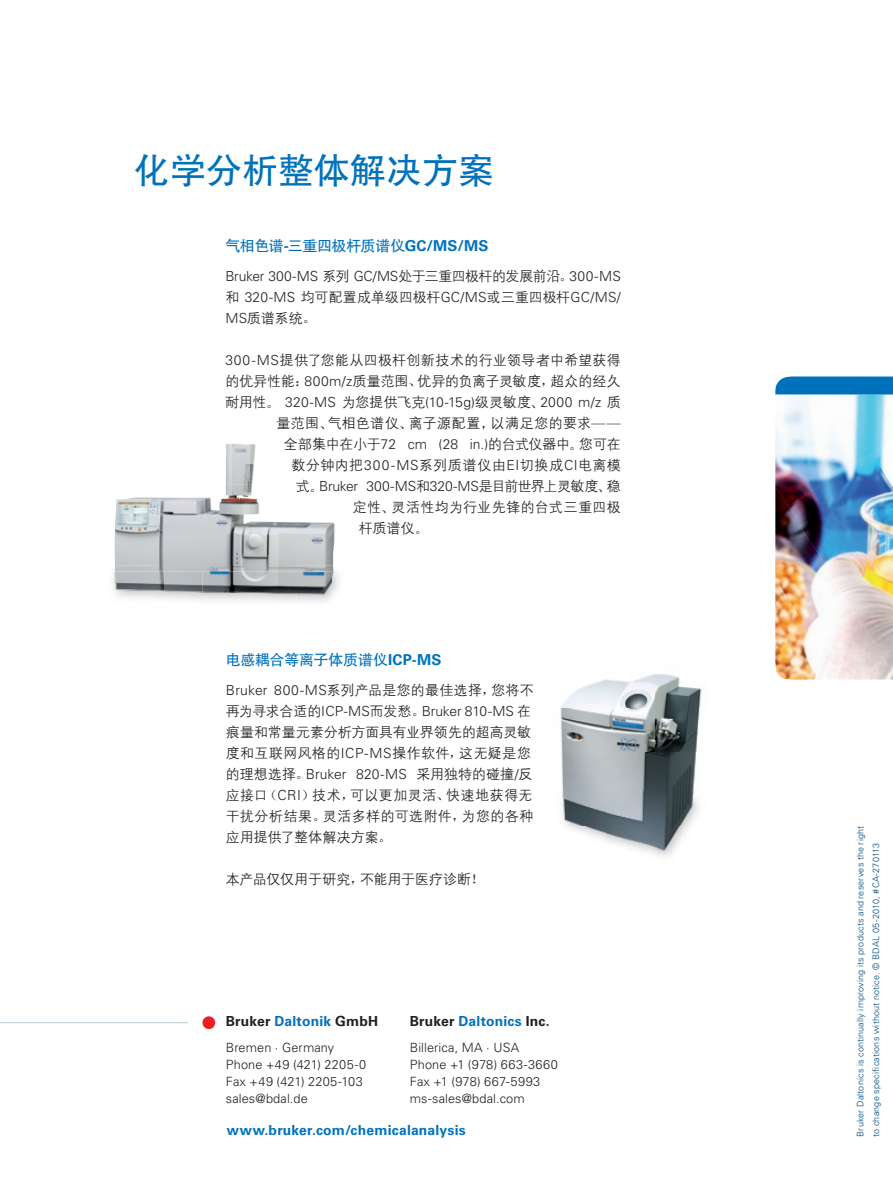
<style>
.page{position:relative;width:893px;height:1187px;background:#fff}
.page>*{position:absolute;margin:0;border:0;box-sizing:border-box;transform-origin:0 0}
.t1{font:36px "FZHTJW GB1 0";color:#0072bc}
.t2{font:15px "FZHTJW GB1 0";letter-spacing:-.025em;color:#0072bc}
.t3{font:13.8px/21px "FZZDXJW GB1 0";letter-spacing:.02em;color:#231f20}
.t4{font:300 13.8px "Univers LT Std";letter-spacing:-.01em;color:#231f20}
.t5{font:700 13.8px "Univers LT Std";letter-spacing:.015em;color:#231f20}
.t6{font:300 13.8px "Univers LT Std";letter-spacing:.015em;color:#231f20}
.t7{font:700 13.8px "Univers LT Std";letter-spacing:.015em;color:#0072bc}
.t8{font:13.8px "FZZDXJW GB1 0";letter-spacing:-.01em;color:#231f20}
.t9{font:300 12.75px/17px "Univers LT Std";letter-spacing:.01em;color:#231f20}
.t10{font:300 9px/15.8px "Univers LT Std";letter-spacing:.02em;color:#004a7f}
.s1{font-family:"Univers LT Std";font-weight:700}
.s2{font-family:"FZZDXJW GB1 0";font-weight:400}
.s3{font-family:"Sim Hei";font-weight:400}
.s4{font-family:"Univers LT Std";font-weight:300}
.s5{font-family:"Sim Hei"}
.s6{color:#0072bc}
</style>
<div class="page">
<svg style="left:775px;top:486px;width:1px;height:24px"></svg>
<img style="left:788px;top:453px;width:105px;height:182px">
<img style="left:871px;top:440px;width:22px;height:47px">
<svg style="left:775px;top:579px;width:1px;height:19px"></svg>
<img style="left:869px;top:619px;width:24px;height:54px">
<svg style="left:775px;top:376px;width:118px;height:32px"></svg>
<div style="left:202px;top:1016px;width:13px;height:12px;background:#ee1d23;border-radius:50%"></div>
<hr style="left:0;top:1022px;width:188px;height:1px;background:#bacad2">
<img style="left:560px;top:674px;width:142px;height:79px">
<img style="left:561px;top:753px;width:43px;height:38px">
<img style="left:604px;top:753px;width:93px;height:38px">
<img style="left:562px;top:791px;width:95px;height:6px">
<img style="left:657px;top:791px;width:38px;height:6px">
<img style="left:562px;top:797px;width:136px;height:58px">
<img style="left:113px;top:571px;width:42px;height:27px">
<img style="left:296px;top:571px;width:43px;height:32px">
<img style="left:226px;top:444px;width:30px;height:40px">
<img style="left:115px;top:497px;width:90px;height:27px">
<img style="left:205px;top:484px;width:90px;height:40px">
<img style="left:295px;top:522px;width:40px;height:2px">
<img style="left:115px;top:524px;width:220px;height:41px">
<img style="left:115px;top:565px;width:219px;height:28px">
<h1 class="t1" style="left:134px;top:150px;width:361px">化学分析整体解决方案</h1>
<p class="t2" style="left:225px;top:238px;width:265px">气相色谱<span class="s1">-</span>三重四极杆质谱仪<span class="s1">GC/MS/MS</span></p>
<p class="t4" style="left:225px;top:268px;width:397px">Bruker 300-MS <span class="s2">系列</span> GC/MS<span class="s2">处于三重四极杆的发展前沿</span><span class="s3">。</span>300-MS</p>
<p class="t3" style="left:225px;top:287px;width:397px">和 <span class="s4">320-MS</span> 均可配置成单级四极杆<span class="s4">GC/MS</span>或三重四极杆<span class="s4">GC/MS/<br>MS</span>质谱系统<span class="s5">。</span></p>
<p class="t3" style="left:225px;top:350px;width:397px"><span class="s4">300-MS</span>提供了您能从四极杆创新技术的行业领导者中希望获得的优异性能<span class="s5">：</span><span class="s4">800m/z</span>质量范围<span class="s5">、</span>优异的负离子灵敏度<span class="s5">，</span>超众的经久</p>
<p class="t6" style="left:225px;top:394px;width:397px"><span class="s2">耐用性</span><span class="s3">。</span> 320-MS <span class="s2">为您提供飞克</span>(10-15g)<span class="s2">级灵敏度</span><span class="s3">、</span>2000 m/z <span class="s2">质</span></p>
<p class="t3" style="left:276px;top:413px;width:346px;text-align:right">量范围<span class="s5">、</span>气相色谱仪<span class="s5">、</span>离子源配置<span class="s5">，</span>以满足您的要求<span class="s5">——</span>全部集中在小于<span class="s4">72 cm (28 in.)</span>的台式仪器中<span class="s5">。</span>您可在数分钟内把<span class="s4">300-MS</span>系列质谱仪由<span class="s4">EI</span>切换成<span class="s4">CI</span>电离模</p>
<p class="t4" style="left:296px;top:478px;width:326px"><span class="s2">式</span><span class="s3">。</span>Bruker 300-MS<span class="s2">和</span>320-MS<span class="s2">是目前世界上灵敏度</span><span class="s3">、</span><span class="s2">稳</span></p>
<p class="t3" style="left:359px;top:497px;width:263px;text-indent:-6px">定性<span class="s5">、</span>灵活性均为行业先锋的台式三重四极杆质谱仪<span class="s5">。</span></p>
<p class="t2" style="left:226px;top:651px;width:217px">电感耦合等离子体质谱仪<span class="s1">ICP-MS</span></p>
<p class="t3" style="left:226px;top:680px;width:309px"><span class="s4">Bruker 800-MS</span>系列产品是您的最佳选择<span class="s5">，</span>您将不</p>
<p class="t4" style="left:226px;top:702px;width:307px"><span class="s2">再为寻求合适的</span>ICP-MS<span class="s2">而发愁</span><span class="s3">。</span>Bruker 810-MS <span class="s2">在</span></p>
<p class="t3" style="left:226px;top:722px;width:309px">痕量和常量元素分析方面具有业界领先的超高灵敏度和互联网风格的<span class="s4">ICP-MS</span>操作软件<span class="s5">，</span>这无疑是您的理想选择<span class="s5">。</span><span class="s4">Bruker 820-MS</span> 采用独特的碰撞<span class="s4">/</span>反应接口<span class="s5">（</span><span class="s4">CRI</span><span class="s5">）</span>技术<span class="s5">，</span>可以更加灵活<span class="s5">、</span>快速地获得无干扰分析结果<span class="s5">。</span>灵活多样的可选附件<span class="s5">，</span>为您的各种应用提供了整体解决方案<span class="s5">。</span></p>
<p class="t8" style="left:226px;top:872px;width:260px">本产品仅仅用于研究<span class="s5">，</span>不能用于医疗诊断<span class="s5">！</span></p>
<p class="t5" style="left:226px;top:1013px;width:154px">Bruker <span class="s6">Daltonik</span> GmbH</p>
<p class="t9" style="left:226px;top:1038px;width:142px">Bremen · Germany<br>Phone +49 (421) 2205-0<br>Fax +49 (421) 2205-103 sales@bdal.de</p>
<p class="t5" style="left:410px;top:1013px;width:141px">Bruker <span class="s6">Daltonics</span> Inc.</p>
<p class="t9" style="left:410px;top:1038px;width:149px">Billerica, MA · USA<br>Phone +1 (978) 663-3660<br>Fax +1 (978) 667-5993 ms-sales@bdal.com</p>
<p class="t7" style="left:227px;top:1122px;width:241px">www.bruker.com/chemicalanalysis</p>
<p class="t10" style="left:852px;top:1136px;width:312px;rotate:-90deg">Bruker Daltonics is continually improving its products and reserves the right to change specifications without notice. © BDAL 05-2010, #CA-270113</p>
</div>
